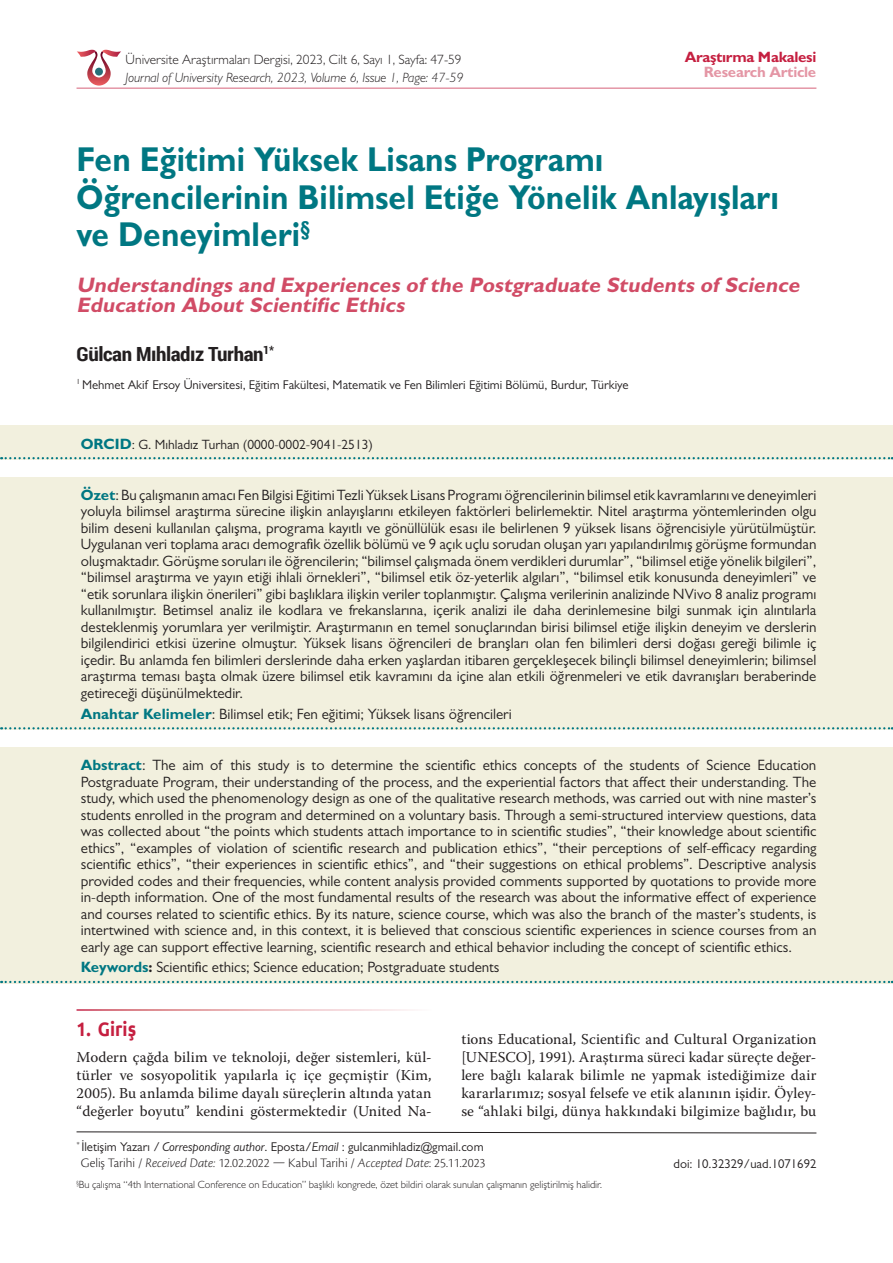
<style>
.page{position:relative;width:893px;height:1263px;background:#fff}
.page>*{position:absolute;margin:0;border:0;box-sizing:border-box;transform-origin:0 0}
.t1{font:700 34.65px/37.8px "Gill Sans";color:#007782;scale:.91 1}
.t2{font:italic 700 21px/20.2px "Gill Sans";color:#d14c66}
.t3{font:700 19.5px "Roboto Condensed";letter-spacing:-.02em;color:#231f20;scale:1.1 1}
.t4{font:700 19.5px "Ubuntu";color:#c51f40;scale:.9 1}
.t5{font:15px/16.5px "Gill Sans";color:#231f20;text-align:justify}
.t6{font:15px/18px "Warnock Pro";letter-spacing:.01em;color:#231f20;text-align:justify}
.t7{font:700 15px "Gill Sans";letter-spacing:-.02em;color:#c51f40}
.t8{font:700 15px "Gill Sans";letter-spacing:-.02em;color:#e496a5}
.t9{font:300 13.5px "Cronos Pro";color:#231f20}
.t10{font:300 13.5px "Gill Sans";color:#231f20}
.t11{font:italic 300 13.5px "Gill Sans";color:#231f20}
.t12{font:13.5px "Gill Sans";color:#231f20}
.t13{font:12.75px "Gill Sans";color:#231f20}
.t14{font:300 10.5px "Gill Sans";color:#231f20}
.s1{font-weight:700;font-size:15px;color:#007782}
.s2{font-weight:700;color:#007782}
.s3{font-weight:700}
.s4{font-style:italic}
</style>
<div class="page">
<div style="left:0;top:426px;width:893px;height:34px;background:#f2f0de"></div>
<svg style="left:1px;top:457px;width:892px;height:2px"></svg>
<div style="left:0;top:477px;width:893px;height:232px;background:#f2f0de"></div>
<div style="left:0;top:696px;width:893px;height:34px;background:#f2f0de"></div>
<svg style="left:1px;top:727px;width:892px;height:2px"></svg>
<div style="left:0;top:747px;width:893px;height:216px;background:#f2f0de"></div>
<div style="left:0;top:949px;width:893px;height:34px;background:#f2f0de"></div>
<svg style="left:1px;top:981px;width:892px;height:2px"></svg>
<svg style="left:76px;top:1131px;width:741px;height:3px"></svg>
<hr style="left:77px;top:88px;width:739px;height:1px;background:#d66279">
<svg style="left:77px;top:50px;width:44px;height:36px"></svg>
<div style="left:95px;top:68px;width:8px;height:8px;background:#257079;border-radius:50%"></div>
<p class="t10" style="left:126px;top:51px;width:338px">Üniversite Araştırmaları Dergisi, 2023, Cilt 6, Sayı 1, Sayfa: 47-59</p>
<p class="t11" style="left:126px;top:69px;width:339px">Journal of University Research, 2023, Volume 6, Issue 1, Page: 47-59</p>
<p class="t7" style="left:685px;top:48px;width:133px">Araştırma Makalesi</p>
<p class="t8" style="left:704px;top:63px;width:114px">Research Article</p>
<h1 class="t1" style="left:77px;top:139px;width:773px">Fen Eğitimi Yüksek Lisans Programı<br>Öğrencilerinin Bilimsel Etiğe Yönelik Anlayışları ve Deneyimleri<sup>§</sup></h1>
<h2 class="t2" style="left:77px;top:274px;width:729px">Understandings and Experiences of the Postgraduate Students of Science<br>Education About Scientific Ethics</h2>
<h3 class="t3" style="left:77px;top:340px;width:181px">Gülcan Mıhladız Turhan<sup>1*</sup></h3>
<p class="t13" style="left:77px;top:377px;width:554px"><sup>1</sup> Mehmet Akif Ersoy Üniversitesi, Eğitim Fakültesi, Matematik ve Fen Bilimleri Eğitimi Bölümü, Burdur, Türkiye</p>
<p class="t12" style="left:81px;top:436px;width:294px"><span class="s1">ORCID</span>: G. Mıhladız Turhan (0000-0002-9041-2513)</p>
<p class="t5" style="left:81px;top:487px;width:737px"><span class="s2">Özet</span>: Bu çalışmanın amacı Fen Bilgisi Eğitimi Tezli Yüksek Lisans Programı öğrencilerinin bilimsel etik kavramlarını ve deneyimleri yoluyla bilimsel araştırma sürecine ilişkin anlayışlarını etkileyen faktörleri belirlemektir. Nitel araştırma yöntemlerinden olgu bilim deseni kullanılan çalışma, programa kayıtlı ve gönüllülük esası ile belirlenen 9 yüksek lisans öğrencisiyle yürütülmüştür.<br>Uygulanan veri toplama aracı demografik özellik bölümü ve 9 açık uçlu sorudan oluşan yarı yapılandırılmış görüşme formundan oluşmaktadır. Görüşme soruları ile öğrencilerin; “bilimsel çalışmada önem verdikleri durumlar”, “bilimsel etiğe yönelik bilgileri”, “bilimsel araştırma ve yayın etiği ihlali örnekleri”, “bilimsel etik öz-yeterlik algıları”, “bilimsel etik konusunda deneyimleri” ve “etik sorunlara ilişkin önerileri” gibi başlıklara ilişkin veriler toplanmıştır. Çalışma verilerinin analizinde NVivo 8 analiz programı kullanılmıştır. Betimsel analiz ile kodlara ve frekanslarına, içerik analizi ile daha derinlemesine bilgi sunmak için alıntılarla desteklenmiş yorumlara yer verilmiştir. Araştırmanın en temel sonuçlarından birisi bilimsel etiğe ilişkin deneyim ve derslerin bilgilendirici etkisi üzerine olmuştur. Yüksek lisans öğrencileri de branşları olan fen bilimleri dersi doğası gereği bilimle iç içedir. Bu anlamda fen bilimleri derslerinde daha erken yaşlardan itibaren gerçekleşecek bilinçli bilimsel deneyimlerin; bilimsel araştırma teması başta olmak üzere bilimsel etik kavramını da içine alan etkili öğrenmeleri ve etik davranışları beraberinde getireceği düşünülmektedir.</p>
<p class="t5" style="left:81px;top:705px;width:432px"><span class="s2">Anahtar Kelimeler</span>: Bilimsel etik; Fen eğitimi; Yüksek lisans öğrencileri</p>
<p class="t5" style="left:81px;top:757px;width:737px"><span class="s2">Abstract</span>: The aim of this study is to determine the scientific ethics concepts of the students of Science Education Postgraduate Program, their understanding of the process, and the experiential factors that affect their understanding. The study, which used the phenomenology design as one of the qualitative research methods, was carried out with nine master’s students enrolled in the program and determined on a voluntary basis. Through a semi-structured interview questions, data was collected about “the points which students attach importance to in scientific studies”, “their knowledge about scientific ethics”, “examples of violation of scientific research and publication ethics”, “their perceptions of self-efficacy regarding scientific ethics”, “their experiences in scientific ethics”, and “their suggestions on ethical problems”. Descriptive analysis provided codes and their frequencies, while content analysis provided comments supported by quotations to provide more in-depth information. One of the most fundamental results of the research was about the informative effect of experience and courses related to scientific ethics. By its nature, science course, which was also the branch of the master’s students, is intertwined with science and, in this context, it is believed that conscious scientific experiences in science courses from an early age can support effective learning, scientific research and ethical behavior including the concept of scientific ethics.</p>
<p class="t5" style="left:81px;top:959px;width:420px"><span class="s2">Keywords</span><span class="s3">:</span> Scientific ethics; Science education; Postgraduate students</p>
<h3 class="t4" style="left:77px;top:1017px;width:68px">1. Giriş</h3>
<p class="t6" style="left:77px;top:1048px;width:357px">Modern çağda bilim ve teknoloji, değer sistemleri, kül&shy;türler ve sosyopolitik yapılarla iç içe geçmiştir (Kim, 2005). Bu anlamda bilime dayalı süreçlerin altında yatan “değerler boyutu” kendini göstermektedir (United Na-</p>
<p class="t6" style="left:461px;top:1030px;width:357px">tions Educational, Scientific and Cultural Organization [UNESCO], 1991). Araştırma süreci kadar süreçte değer&shy;lere bağlı kalarak bilimle ne yapmak istediğimize dair kararlarımız; sosyal felsefe ve etik alanının işidir. Öyley&shy;se “ahlaki bilgi, dünya hakkındaki bilgimize bağlıdır, bu</p>
<p class="t13" style="left:77px;top:1139px;width:408px"><sup>*</sup> İletişim Yazarı <span class="s4">/ Corresponding author</span>. Eposta/<span class="s4">Email</span> : gulcanmihladiz@gmail.com</p>
<p class="t9" style="left:81px;top:1155px;width:406px">Geliş Tarihi / <span class="s4">Received Date:</span> 12.02.2022 — Kabul Tarihi / <span class="s4">Accepted Date</span>: 25.11.2023</p>
<p class="t13" style="left:673px;top:1156px;width:144px">doi: 10.32329/uad.1071692</p>
<p class="t14" style="left:77px;top:1178px;width:527px"><sup>§</sup>Bu çalışma “4th International Conference on Education” başlıklı kongrede, özet bildiri olarak sunulan çalışmanın geliştirilmiş halidir.</p>
</div>
